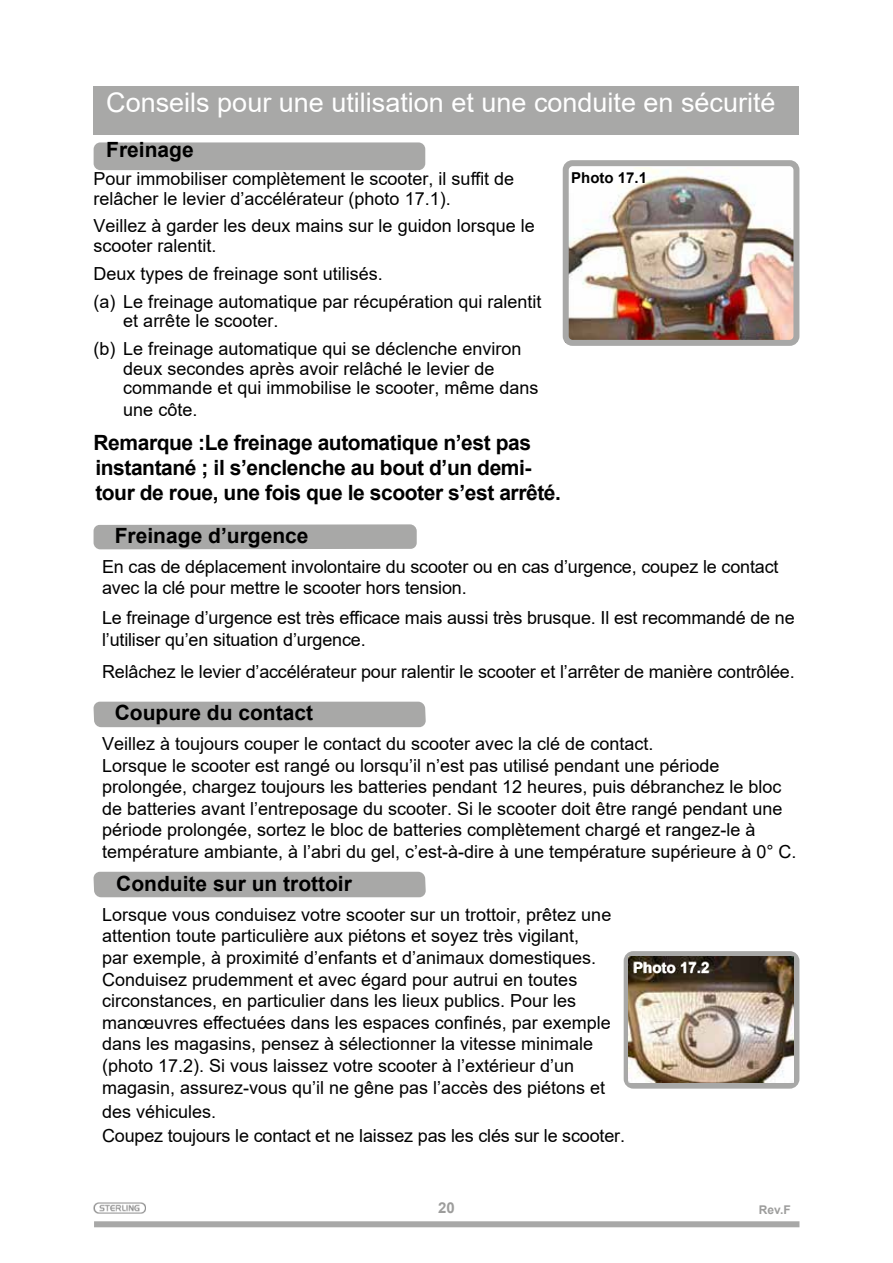
<style>
.page{position:relative;width:893px;height:1263px;background:#fff}
.page>*{position:absolute;margin:0;border:0;box-sizing:border-box;transform-origin:0 0}
.t1{font:27px "Arial";color:#fff}
.t2{font:700 21px/25.2px "Arial";letter-spacing:-.02em;color:#000}
.t3{font:700 21px "Arial";color:#000}
.t4{font:18px/21.6px "Arial";color:#000}
.t5{font:700 15px "Arial";color:#fff}
.t6{font:700 15px "Arial";color:#000}
.t7{font:700 15px "Arial";color:#9d9d9c}
.t8{font:700 12px "Arial";color:#9d9d9c}
</style>
<div class="page">
<div style="left:94px;top:1221px;width:705px;height:6px;background:#a8a8a7"></div>
<div style="left:93px;top:86px;width:706px;height:49px;background:#a8a8a7"></div>
<img style="left:94px;top:1203px;width:52px;height:10px">
<div style="left:93px;top:872px;width:333px;height:25px;background:#a8a8a7"></div>
<div style="left:94px;top:524px;width:323px;height:25px;background:#a8a8a7"></div>
<div style="left:93px;top:702px;width:333px;height:25px;background:#a8a8a7"></div>
<div style="left:94px;top:142px;width:331px;height:28px;background:#a8a8a7;border-radius:7px"></div>
<div style="left:624px;top:951px;width:175px;height:138px;border:6px solid #a8a8a7;border-radius:7px"></div>
<img style="left:629px;top:956px;width:164px;height:127px">
<img style="left:570px;top:168px;width:222px;height:171px">
<div style="left:563px;top:160px;width:236px;height:186px;border:6px solid #a8a8a7;border-radius:7px"></div>
<h1 class="t1" style="left:106px;top:84px;width:671px">Conseils pour une utilisation et une conduite en sécurité</h1>
<p class="t3" style="left:106px;top:135px;width:89px">Freinage</p>
<p class="t4" style="left:94px;top:169px;width:422px;line-height:19.5px">Pour immobiliser complètement le scooter, il suffit de relâcher le levier d’accélérateur (photo 17.1).</p>
<p class="t4" style="left:94px;top:216px;width:443px;line-height:19.5px">Veillez à garder les deux mains sur le guidon lorsque le scooter ralentit.</p>
<p class="t4" style="left:94px;top:260px;width:450px;line-height:27.9px">Deux types de freinage sont utilisés.<br>(a) Le freinage automatique par récupération qui ralentit</p>
<p class="t4" style="left:94px;top:307px;width:430px;line-height:27.9px;text-indent:30px">et arrête le scooter.<br>(b) Le freinage automatique qui se déclenche environ</p>
<p class="t4" style="left:123px;top:359px;width:417px;line-height:19.5px">deux secondes après avoir relâché le levier de commande et qui immobilise le scooter, même dans</p>
<p class="t4" style="left:123px;top:399px;width:76px">une côte.</p>
<p class="t2" style="left:94px;top:430px;width:469px">Remarque :Le freinage automatique n’est pas instantané ; il s’enclenche au bout d’un demi&shy;tour de roue, une fois que le scooter s’est arrêté.</p>
<p class="t6" style="left:571px;top:167px;width:77px">Photo 17.1</p>
<p class="t3" style="left:115px;top:520px;width:195px">Freinage d’urgence</p>
<p class="t4" style="left:102px;top:555px;width:678px">En cas de déplacement involontaire du scooter ou en cas d’urgence, coupez le contact avec la clé pour mettre le scooter hors tension.</p>
<p class="t4" style="left:102px;top:607px;width:694px">Le freinage d’urgence est très efficace mais aussi très brusque. Il est recommandé de ne l’utiliser qu’en situation d’urgence.</p>
<p class="t4" style="left:102px;top:661px;width:694px">Relâchez le levier d’accélérateur pour ralentir le scooter et l’arrêter de manière contrôlée.</p>
<p class="t3" style="left:115px;top:698px;width:200px">Coupure du contact</p>
<p class="t4" style="left:102px;top:733px;width:696px">Veillez à toujours couper le contact du scooter avec la clé de contact.<br>Lorsque le scooter est rangé ou lorsqu’il n’est pas utilisé pendant une période prolongée, chargez toujours les batteries pendant 12 heures, puis débranchez le bloc de batteries avant l’entreposage du scooter. Si le scooter doit être rangé pendant une période prolongée, sortez le bloc de batteries complètement chargé et rangez-le à température ambiante, à l’abri du gel, c’est-à-dire à une température supérieure à 0° C.</p>
<p class="t3" style="left:116px;top:868px;width:237px">Conduite sur un trottoir</p>
<p class="t4" style="left:102px;top:903px;width:511px">Lorsque vous conduisez votre scooter sur un trottoir, prêtez une attention toute particulière aux piétons et soyez très vigilant,<br>par exemple, à proximité d’enfants et d’animaux domestiques.<br>Conduisez prudemment et avec égard pour autrui en toutes circonstances, en particulier dans les lieux publics. Pour les manœuvres effectuées dans les espaces confinés, par exemple dans les magasins, pensez à sélectionner la vitesse minimale (photo 17.2). Si vous laissez votre scooter à l’extérieur d’un magasin, assurez-vous qu’il ne gêne pas l’accès des piétons et</p>
<p class="t4" style="left:102px;top:1099px;width:524px;line-height:24px">des véhicules.<br>Coupez toujours le contact et ne laissez pas les clés sur le scooter.</p>
<p class="t5" style="left:634px;top:957px;width:77px">Photo 17.2</p>
<p class="t7" style="left:438px;top:1197px;width:18px">20</p>
<p class="t8" style="left:759px;top:1201px;width:33px">Rev.F</p>
</div>
